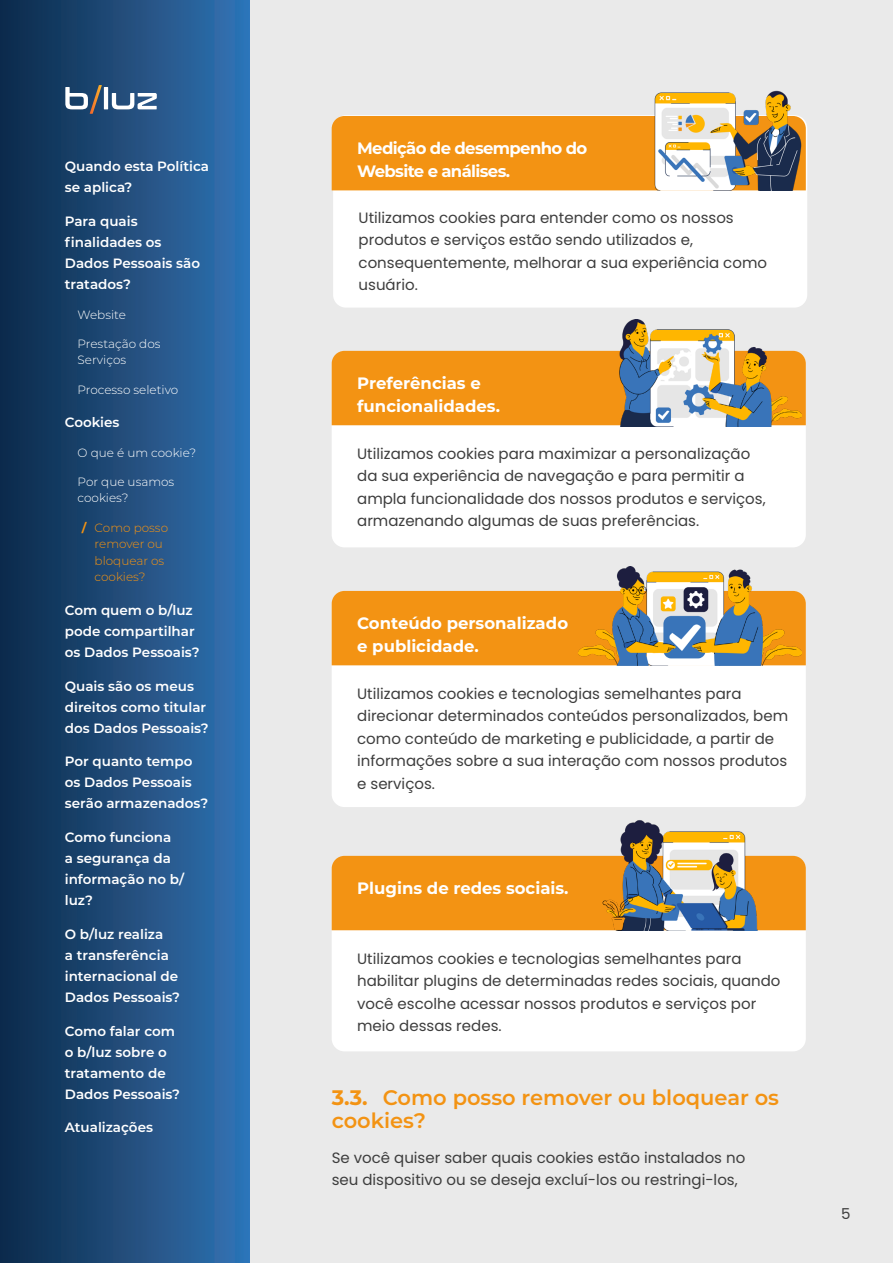
<style>
.page{position:relative;width:893px;height:1263px;background:#eaeaea}
.page>*{position:absolute;margin:0;border:0;box-sizing:border-box;transform-origin:0 0}
.t1{font:600 21px/22.5px "Montserrat";color:#f39313}
.subtítulo_caixa{font:700 16.5px/22.5px "Montserrat";color:#fff}
.subtítulo_caixa-2{font:700 16.5px/22.5px "Montserrat";letter-spacing:-.04em;color:#fff}
.Texto_caixa{font:15px/22.5px "Poppins";color:#3d3d3d}
.Texto_miolo{font:15px/22.5px "Poppins";color:#3d3d3d}
.Título{font:600 13.5px/21px "Montserrat";color:#fff}
.Subtítulo{font:300 12px/16.5px "Montserrat";color:#fff}
.t2{font:300 12px/16.5px "Montserrat";color:#f39313}
.s1{font-weight:700}
</style>
<div class="page">
<div style="left:0;top:0;width:250px;height:1263px;background:linear-gradient(to right,#0c2947,#3373b4)"></div>
<svg style="left:65px;top:85px;width:37px;height:29px"></svg>
<hr style="left:104px;top:87px;width:4px;height:22px;background:#fff">
<svg style="left:112px;top:93px;width:45px;height:16px"></svg>
<div style="left:333px;top:115px;width:474px;height:193px;background:#fff;border-radius:13px"></div>
<div style="left:332px;top:116px;width:280px;height:74px;background:#f39313"></div>
<img style="left:612px;top:90px;width:194px;height:101px">
<div style="left:332px;top:351px;width:474px;height:196px;background:#fff;border-radius:13px"></div>
<div style="left:332px;top:351px;width:474px;height:74px;background:#f39313"></div>
<img style="left:592px;top:320px;width:210px;height:106px">
<div style="left:332px;top:591px;width:474px;height:216px;background:#fff;border-radius:13px"></div>
<div style="left:332px;top:591px;width:474px;height:74px;background:#f39313"></div>
<img style="left:578px;top:567px;width:223px;height:98px">
<div style="left:332px;top:856px;width:474px;height:195px;background:#fff;border-radius:13px"></div>
<div style="left:332px;top:856px;width:474px;height:74px;background:#f39313"></div>
<img style="left:587px;top:820px;width:186px;height:110px">
<p class="Título" style="left:65px;top:156px;width:146px">Quando esta Política se aplica?</p>
<p class="Título" style="left:65px;top:210px;width:137px">Para quais finalidades os<br>Dados Pessoais são tratados?</p>
<p class="Subtítulo" style="left:78px;top:306px;width:50px">Website</p>
<p class="Subtítulo" style="left:78px;top:335px;width:84px">Prestação dos<br>Serviços</p>
<p class="Subtítulo" style="left:78px;top:381px;width:102px">Processo seletivo</p>
<p class="Título" style="left:65px;top:411px;width:56px">Cookies</p>
<p class="Subtítulo" style="left:78px;top:444px;width:120px">O que é um cookie?</p>
<p class="Subtítulo" style="left:78px;top:473px;width:98px">Por que usamos cookies?</p>
<p class="t2" style="left:95px;top:519px;width:75px;text-indent:-13px"><span class="s1">/</span> Como posso remover ou bloquear os cookies?</p>
<p class="Título" style="left:65px;top:599px;width:136px">Com quem o b/luz pode compartilhar os Dados Pessoais?</p>
<p class="Título" style="left:65px;top:675px;width:145px">Quais são os meus direitos como titular dos Dados Pessoais?</p>
<p class="Título" style="left:65px;top:750px;width:145px">Por quanto tempo os Dados Pessoais serão armazenados?</p>
<p class="Título" style="left:65px;top:826px;width:121px">Como funciona<br>a segurança da informação no b/ luz?</p>
<p class="Título" style="left:65px;top:923px;width:117px">O b/luz realiza<br>a transferência internacional de<br>Dados Pessoais?</p>
<p class="Título" style="left:65px;top:1020px;width:117px">Como falar com o b/luz sobre o tratamento de<br>Dados Pessoais?</p>
<p class="Título" style="left:65px;top:1116px;width:90px">Atualizações</p>
<p class="subtítulo_caixa-2" style="left:357px;top:137px;width:232px">Medição de desempenho do<br>Website e análises.</p>
<p class="Texto_caixa" style="left:359px;top:206px;width:410px">Utilizamos cookies para entender como os nossos produtos e serviços estão sendo utilizados e, consequentemente, melhorar a sua experiência como usuário.</p>
<p class="subtítulo_caixa" style="left:357px;top:371px;width:144px">Preferências e funcionalidades.</p>
<p class="Texto_caixa" style="left:357px;top:442px;width:410px">Utilizamos cookies para maximizar a personalização da sua experiência de navegação e para permitir a ampla funcionalidade dos nossos produtos e serviços, armazenando algumas de suas preferências.</p>
<p class="subtítulo_caixa" style="left:357px;top:611px;width:212px">Conteúdo personalizado e publicidade.</p>
<p class="Texto_caixa" style="left:357px;top:682px;width:432px">Utilizamos cookies e tecnologias semelhantes para direcionar determinados conteúdos personalizados, bem como conteúdo de marketing e publicidade, a partir de informações sobre a sua interação com nossos produtos e serviços.</p>
<p class="subtítulo_caixa" style="left:357px;top:876px;width:213px">Plugins de redes sociais.</p>
<p class="Texto_caixa" style="left:357px;top:947px;width:425px">Utilizamos cookies e tecnologias semelhantes para habilitar plugins de determinadas redes sociais, quando você escolhe acessar nossos produtos e serviços por meio dessas redes.</p>
<p class="t1" style="left:332px;top:1085px;width:449px"><span class="s1">3.3.</span> Como posso remover ou bloquear os cookies?</p>
<p class="Texto_miolo" style="left:332px;top:1146px;width:415px">Se você quiser saber quais cookies estão instalados no seu dispositivo ou se deseja excluí-los ou restringi-los,</p>
<p class="Texto_caixa" style="left:841px;top:1203px;width:11px">5</p>
</div>
